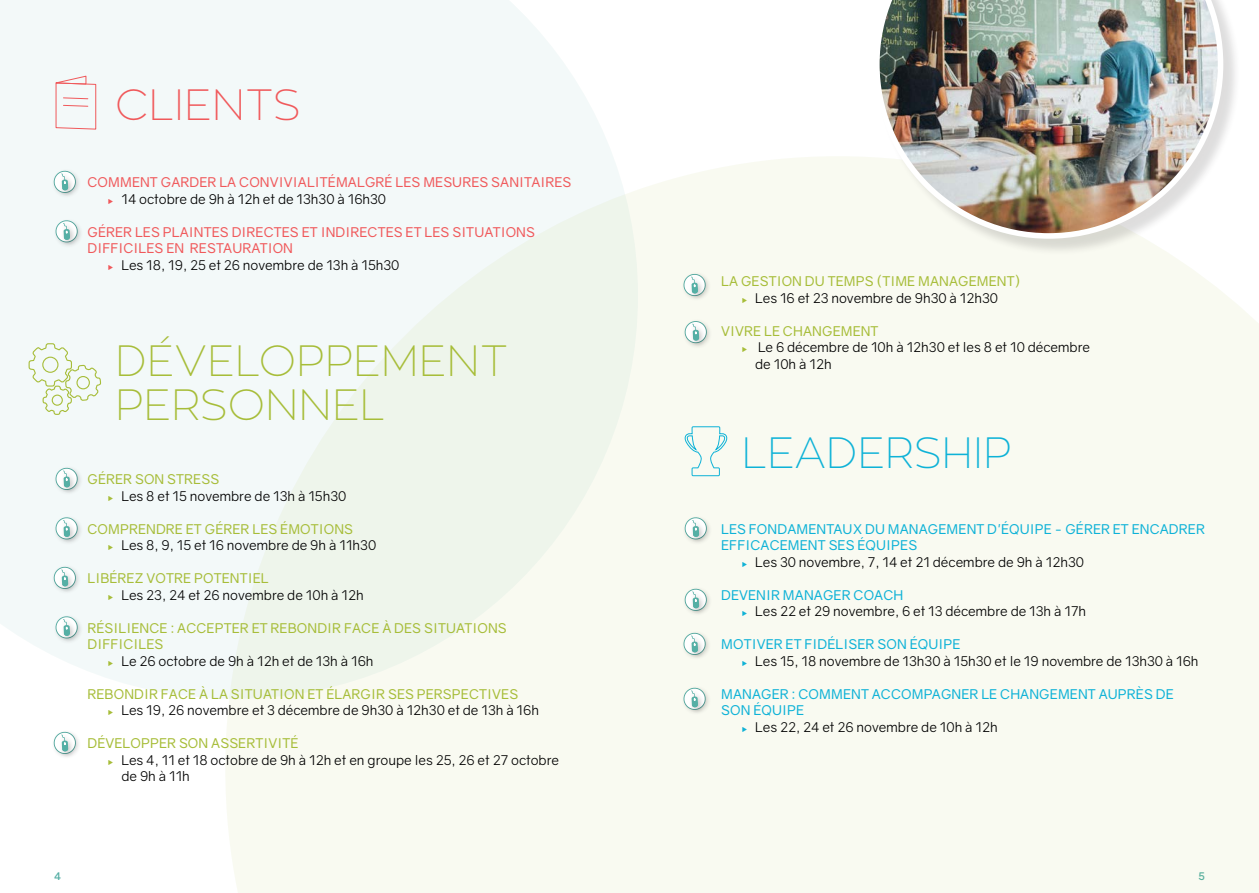
<style>
.page{position:relative;width:1259px;height:893px;background:#fff}
.page>*{position:absolute;margin:0;border:0;box-sizing:border-box;transform-origin:0 0}
._1E_TITRE{font:100 43.5px "Zona Pro";color:#a7bd39}
._1E_TITRE-2{font:100 43.5px "Zona Pro";color:#0eb2d7}
._1E_TITRE-3{font:100 43.5px "Zona Pro";color:#f0595b}
.t1{font:13.5px/16.5px "Gravity";color:#000}
.TITRE_COLLABORATION{font:13.5px/16.5px "Gravity";letter-spacing:.01em;color:#a7bd39}
.TITRE_COLLABORATION-2{font:13.5px/16.5px "Gravity";letter-spacing:.01em;color:#0eb2d7}
.TITRE_COLLABORATION-3{font:13.5px/16.5px "Gravity";letter-spacing:.01em;color:#f0595b}
.t2{font:700 10.5px "Gravity";color:#55afa5}
.t3{font:4.5px "Icons South St";color:#a7bd39}
.t4{font:4.5px "Icons South St";color:#10b2d6}
.t5{font:4.5px "Icons South St";color:#f0595b}
</style>
<div class="page">
<div style="left:226px;top:156px;width:1033px;height:737px;background:#f9faf1"></div>
<svg style="left:0;top:0;width:638px;height:699px;fill:#f3f9f9"></svg>
<div style="left:52px;top:169px;width:30px;height:30px;background:#f3f9f9"></div>
<div style="left:59px;top:171px;width:16px;height:26px;background:#e7ecec"></div>
<svg style="left:53px;top:170px;width:24px;height:24px"></svg>
<svg style="left:55px;top:75px;width:42px;height:55px"></svg>
<svg style="left:28px;top:343px;width:74px;height:74px"></svg>
<svg style="left:684px;top:426px;width:44px;height:51px"></svg>
<div style="left:876px;top:0;width:364px;height:256px;background:#231f20;opacity:.15"></div>
<img style="left:874px;top:0;width:349px;height:239px">
<div style="left:59px;top:732px;width:16px;height:26px;background:#231f20;opacity:.25"></div>
<svg style="left:53px;top:731px;width:24px;height:24px"></svg>
<div style="left:682px;top:587px;width:31px;height:30px;background:#f9faf1"></div>
<div style="left:689px;top:589px;width:17px;height:26px;background:#231f20;opacity:.25"></div>
<svg style="left:684px;top:588px;width:24px;height:24px"></svg>
<div style="left:53px;top:466px;width:31px;height:30px;background:#f3f9f9"></div>
<div style="left:60px;top:468px;width:17px;height:26px;background:#e7ecec"></div>
<svg style="left:55px;top:467px;width:24px;height:24px"></svg>
<div style="left:681px;top:272px;width:30px;height:30px;background:#231f20;opacity:.25"></div>
<div style="left:688px;top:274px;width:16px;height:26px;background:#231f20;opacity:.25"></div>
<svg style="left:682px;top:273px;width:25px;height:24px"></svg>
<div style="left:52px;top:565px;width:30px;height:30px;background:#f3f9f9"></div>
<div style="left:59px;top:567px;width:16px;height:26px;background:#e7ecec"></div>
<svg style="left:53px;top:566px;width:24px;height:24px"></svg>
<div style="left:681px;top:686px;width:30px;height:30px;background:#231f20;opacity:.25"></div>
<div style="left:688px;top:688px;width:16px;height:26px;background:#231f20;opacity:.25"></div>
<svg style="left:682px;top:687px;width:25px;height:24px"></svg>
<div style="left:53px;top:218px;width:31px;height:30px;background:#231f20;opacity:.25"></div>
<div style="left:60px;top:220px;width:17px;height:27px;background:#e9eeee"></div>
<svg style="left:54px;top:219px;width:25px;height:25px"></svg>
<div style="left:53px;top:614px;width:31px;height:30px;background:#231f20;opacity:.25"></div>
<div style="left:60px;top:616px;width:17px;height:27px;background:#e9eeee"></div>
<svg style="left:54px;top:615px;width:25px;height:25px"></svg>
<div style="left:682px;top:319px;width:31px;height:30px;background:#231f20;opacity:.25"></div>
<div style="left:689px;top:321px;width:17px;height:26px;background:#231f20;opacity:.25"></div>
<svg style="left:683px;top:320px;width:25px;height:24px"></svg>
<div style="left:53px;top:515px;width:31px;height:30px;background:#231f20;opacity:.25"></div>
<div style="left:60px;top:517px;width:17px;height:27px;background:#e9eeee"></div>
<svg style="left:54px;top:516px;width:25px;height:25px"></svg>
<div style="left:682px;top:515px;width:31px;height:30px;background:#231f20;opacity:.25"></div>
<div style="left:689px;top:517px;width:17px;height:27px;background:#eeefe6"></div>
<svg style="left:683px;top:516px;width:25px;height:25px"></svg>
<div style="left:681px;top:631px;width:30px;height:30px;background:#231f20;opacity:.25"></div>
<div style="left:688px;top:633px;width:16px;height:26px;background:#231f20;opacity:.25"></div>
<svg style="left:682px;top:632px;width:25px;height:24px"></svg>
<p class="_1E_TITRE-3" style="left:115px;top:77px;width:187px">CLIENTS</p>
<p class="TITRE_COLLABORATION-3" style="left:87px;top:174px;width:485px">COMMENT GARDER LA CONVIVIALITÉMALGRÉ LES MESURES SANITAIRES</p>
<p class="t5" style="left:109px;top:200px;width:6px">C</p>
<p class="t1" style="left:121px;top:191px;width:266px">14 octobre de 9h à 12h et de 13h30 à 16h30</p>
<p class="TITRE_COLLABORATION-3" style="left:87px;top:224px;width:449px">GÉRER LES PLAINTES DIRECTES ET INDIRECTES ET LES SITUATIONS<br>DIFFICILES EN RESTAURATION</p>
<p class="t5" style="left:109px;top:266px;width:6px">C</p>
<p class="t1" style="left:121px;top:257px;width:280px">Les 18, 19, 25 et 26 novembre de 13h à 15h30</p>
<p class="_1E_TITRE" style="left:115px;top:333px;width:395px">DÉVELOPPEMENT</p>
<p class="_1E_TITRE" style="left:115px;top:377px;width:272px">PERSONNEL</p>
<p class="TITRE_COLLABORATION" style="left:87px;top:471px;width:133px">GÉRER SON STRESS</p>
<p class="t3" style="left:109px;top:497px;width:6px">C</p>
<p class="t1" style="left:121px;top:488px;width:226px">Les 8 et 15 novembre de 13h à 15h30</p>
<p class="TITRE_COLLABORATION" style="left:87px;top:521px;width:267px">COMPRENDRE ET GÉRER LES ÉMOTIONS</p>
<p class="t3" style="left:109px;top:546px;width:6px">C</p>
<p class="t1" style="left:121px;top:537px;width:256px">Les 8, 9, 15 et 16 novembre de 9h à 11h30</p>
<p class="TITRE_COLLABORATION" style="left:87px;top:570px;width:183px">LIBÉREZ VOTRE POTENTIEL</p>
<p class="t3" style="left:109px;top:596px;width:6px">C</p>
<p class="t1" style="left:121px;top:587px;width:244px">Les 23, 24 et 26 novembre de 10h à 12h</p>
<p class="TITRE_COLLABORATION" style="left:87px;top:620px;width:421px">RÉSILIENCE : ACCEPTER ET REBONDIR FACE À DES SITUATIONS<br>DIFFICILES</p>
<p class="t3" style="left:109px;top:662px;width:6px">C</p>
<p class="t1" style="left:121px;top:653px;width:254px">Le 26 octobre de 9h à 12h et de 13h à 16h</p>
<p class="TITRE_COLLABORATION" style="left:87px;top:686px;width:432px">REBONDIR FACE À LA SITUATION ET ÉLARGIR SES PERSPECTIVES</p>
<p class="t3" style="left:109px;top:711px;width:6px">C</p>
<p class="t1" style="left:121px;top:702px;width:419px">Les 19, 26 novembre et 3 décembre de 9h30 à 12h30 et de 13h à 16h</p>
<p class="TITRE_COLLABORATION" style="left:87px;top:735px;width:212px">DÉVELOPPER SON ASSERTIVITÉ</p>
<p class="t3" style="left:109px;top:761px;width:6px">C</p>
<p class="t1" style="left:121px;top:752px;width:439px">Les 4, 11 et 18 octobre de 9h à 12h et en groupe les 25, 26 et 27 octobre de 9h à 11h</p>
<p class="TITRE_COLLABORATION" style="left:721px;top:273px;width:301px">LA GESTION DU TEMPS (TIME MANAGEMENT)</p>
<p class="t3" style="left:742px;top:299px;width:6px">C</p>
<p class="t1" style="left:755px;top:290px;width:244px">Les 16 et 23 novembre de 9h30 à 12h30</p>
<p class="TITRE_COLLABORATION" style="left:721px;top:323px;width:159px">VIVRE LE CHANGEMENT</p>
<p class="t3" style="left:742px;top:348px;width:6px">C</p>
<p class="t1" style="left:755px;top:339px;width:336px">Le 6 décembre de 10h à 12h30 et les 8 et 10 décembre de 10h à 12h</p>
<p class="_1E_TITRE-2" style="left:741px;top:426px;width:272px">LEADERSHIP</p>
<p class="TITRE_COLLABORATION-2" style="left:721px;top:521px;width:485px">LES FONDAMENTAUX DU MANAGEMENT D'ÉQUIPE - GÉRER ET ENCADRER<br>EFFICACEMENT SES ÉQUIPES</p>
<p class="t4" style="left:742px;top:563px;width:6px">C</p>
<p class="t1" style="left:755px;top:554px;width:330px">Les 30 novembre, 7, 14 et 21 décembre de 9h à 12h30</p>
<p class="TITRE_COLLABORATION-2" style="left:721px;top:587px;width:184px">DEVENIR MANAGER COACH</p>
<p class="t4" style="left:742px;top:612px;width:6px">C</p>
<p class="t1" style="left:755px;top:603px;width:333px">Les 22 et 29 novembre, 6 et 13 décembre de 13h à 17h</p>
<p class="TITRE_COLLABORATION-2" style="left:721px;top:636px;width:241px">MOTIVER ET FIDÉLISER SON ÉQUIPE</p>
<p class="t4" style="left:742px;top:662px;width:6px">C</p>
<p class="t1" style="left:755px;top:653px;width:445px">Les 15, 18 novembre de 13h30 à 15h30 et le 19 novembre de 13h30 à 16h</p>
<p class="TITRE_COLLABORATION-2" style="left:721px;top:686px;width:454px">MANAGER : COMMENT ACCOMPAGNER LE CHANGEMENT AUPRÈS DE<br>SON ÉQUIPE</p>
<p class="t4" style="left:742px;top:728px;width:6px">C</p>
<p class="t1" style="left:755px;top:719px;width:244px">Les 22, 24 et 26 novembre de 10h à 12h</p>
<p class="t2" style="left:54px;top:870px;width:9px">4</p>
<p class="t2" style="left:1198px;top:870px;width:8px">5</p>
</div>
